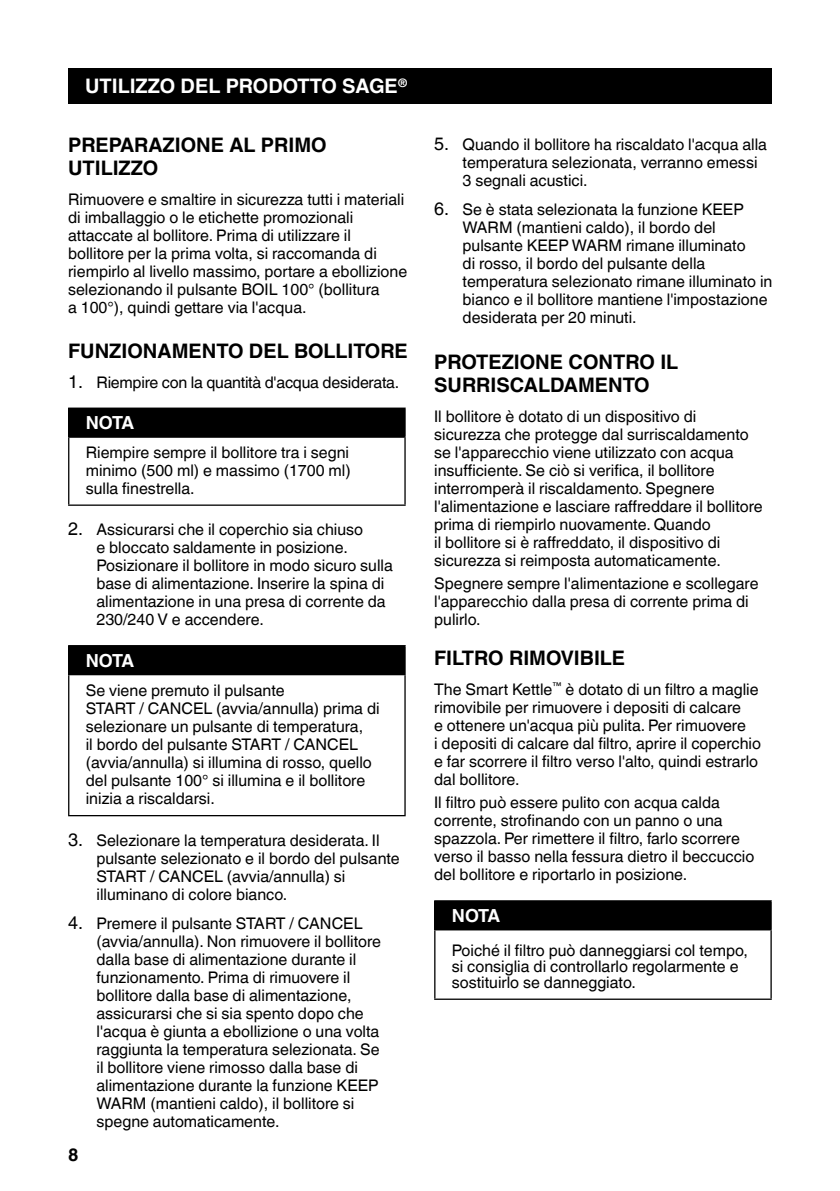
<style>
.page{position:relative;width:840px;height:1191px;background:#fff}
.page>*{position:absolute;margin:0;border:0;box-sizing:border-box;transform-origin:0 0}
.t1{font:700 20px/23px "Helvetica World";color:#000}
.t2{font:700 20px "Helvetica World";color:#fff}
.t3{font:700 18px "Helvetica World";letter-spacing:-.04em;color:#fff}
.t4{font:700 18px "Helvetica World";color:#000}
.t5{font:16px/18px "Helvetica World";color:#000}
.s1{font-size:18px}
</style>
<div class="page">
<div style="left:68px;top:68px;width:703px;height:36px;background:#000"></div>
<div style="left:69px;top:408px;width:336px;height:29px;background:#000"></div>
<svg style="left:68px;top:409px;width:1px;height:27px"></svg>
<hr style="left:68px;top:407px;width:337px;height:2px;background:#000">
<hr style="left:68px;top:438px;width:1px;height:66px;background:#000">
<hr style="left:404px;top:438px;width:1px;height:66px;background:#000">
<hr style="left:68px;top:504px;width:337px;height:2px;background:#000">
<hr style="left:68px;top:436px;width:337px;height:2px;background:#000">
<div style="left:69px;top:645px;width:336px;height:29px;background:#000"></div>
<svg style="left:68px;top:646px;width:1px;height:28px"></svg>
<hr style="left:68px;top:645px;width:337px;height:1px;background:#000">
<hr style="left:68px;top:675px;width:1px;height:140px;background:#000">
<hr style="left:404px;top:675px;width:1px;height:140px;background:#000">
<hr style="left:68px;top:815px;width:337px;height:1px;background:#000">
<hr style="left:68px;top:674px;width:337px;height:1px;background:#000">
<div style="left:434px;top:901px;width:336px;height:28px;background:#000"></div>
<svg style="left:770px;top:901px;width:1px;height:28px"></svg>
<hr style="left:434px;top:900px;width:337px;height:1px;background:#000">
<hr style="left:434px;top:930px;width:1px;height:68px;background:#000">
<hr style="left:770px;top:930px;width:1px;height:68px;background:#000">
<hr style="left:434px;top:998px;width:337px;height:2px;background:#000">
<hr style="left:434px;top:929px;width:337px;height:1px;background:#000">
<p class="t2" style="left:85px;top:75px;width:324px">UTILIZZO DEL PRODOTTO SAGE<sup>®</sup></p>
<p class="t1" style="left:68px;top:134px;width:260px">PREPARAZIONE AL PRIMO<br>UTILIZZO</p>
<p class="t5" style="left:68px;top:190px;width:340px">Rimuovere e smaltire in sicurezza tutti i materiali di imballaggio o le etichette promozionali attaccate al bollitore. Prima di utilizzare il bollitore per la prima volta, si raccomanda di riempirlo al livello massimo, portare a ebollizione selezionando il pulsante BOIL 100° (bollitura<br>a 100°), quindi gettare via l'acqua.</p>
<p class="t1" style="left:68px;top:340px;width:341px">FUNZIONAMENTO DEL BOLLITORE</p>
<p class="t5" style="left:68px;top:373px;width:332px"><span class="s1">1.</span> Riempire con la quantità d'acqua desiderata.</p>
<p class="t3" style="left:86px;top:412px;width:50px">NOTA</p>
<p class="t5" style="left:86px;top:443px;width:266px;text-align:justify">Riempire sempre il bollitore tra i segni minimo (500 ml) e massimo (1700 ml) sulla finestrella.</p>
<p class="t5" style="left:96px;top:520px;width:298px;text-indent:-28px"><span class="s1">2.</span> Assicurarsi che il coperchio sia chiuso<br>e bloccato saldamente in posizione.<br>Posizionare il bollitore in modo sicuro sulla base di alimentazione. Inserire la spina di alimentazione in una presa di corrente da 230/240 V e accendere.</p>
<p class="t3" style="left:86px;top:650px;width:50px">NOTA</p>
<p class="t5" style="left:86px;top:681px;width:295px">Se viene premuto il pulsante<br>START / CANCEL (avvia/annulla) prima di selezionare un pulsante di temperatura,<br>il bordo del pulsante START / CANCEL (avvia/annulla) si illumina di rosso, quello del pulsante 100° si illumina e il bollitore inizia a riscaldarsi.</p>
<p class="t5" style="left:96px;top:831px;width:305px;text-indent:-28px"><span class="s1">3.</span> Selezionare la temperatura desiderata. Il pulsante selezionato e il bordo del pulsante START / CANCEL (avvia/annulla) si illuminano di colore bianco.</p>
<p class="t5" style="left:96px;top:914px;width:286px;text-indent:-28px"><span class="s1">4.</span> Premere il pulsante START / CANCEL (avvia/annulla). Non rimuovere il bollitore dalla base di alimentazione durante il funzionamento. Prima di rimuovere il bollitore dalla base di alimentazione, assicurarsi che si sia spento dopo che l'acqua è giunta a ebollizione o una volta raggiunta la temperatura selezionata. Se il bollitore viene rimosso dalla base di alimentazione durante la funzione KEEP WARM (mantieni caldo), il bollitore si spegne automaticamente.</p>
<p class="t4" style="left:68px;top:1143px;width:12px">8</p>
<p class="t5" style="left:462px;top:135px;width:306px;text-indent:-28px"><span class="s1">5.</span> Quando il bollitore ha riscaldato l'acqua alla temperatura selezionata, verranno emessi<br>3 segnali acustici.</p>
<p class="t5" style="left:462px;top:201px;width:311px;text-indent:-28px"><span class="s1">6.</span> Se è stata selezionata la funzione KEEP WARM (mantieni caldo), il bordo del pulsante KEEP WARM rimane illuminato<br>di rosso, il bordo del pulsante della temperatura selezionato rimane illuminato in bianco e il bollitore mantiene l'impostazione desiderata per 20 minuti.</p>
<p class="t1" style="left:434px;top:351px;width:245px">PROTEZIONE CONTRO IL<br>SURRISCALDAMENTO</p>
<p class="t5" style="left:434px;top:407px;width:330px">Il bollitore è dotato di un dispositivo di sicurezza che protegge dal surriscaldamento se l'apparecchio viene utilizzato con acqua insufficiente. Se ciò si verifica, il bollitore interromperà il riscaldamento. Spegnere l'alimentazione e lasciare raffreddare il bollitore prima di riempirlo nuovamente. Quando<br>il bollitore si è raffreddato, il dispositivo di sicurezza si reimposta automaticamente.</p>
<p class="t5" style="left:434px;top:575px;width:326px">Spegnere sempre l'alimentazione e scollegare l'apparecchio dalla presa di corrente prima di pulirlo.</p>
<p class="t1" style="left:434px;top:647px;width:192px">FILTRO RIMOVIBILE</p>
<p class="t5" style="left:434px;top:680px;width:328px">The Smart Kettle<sup>™</sup> è dotato di un filtro a maglie rimovibile per rimuovere i depositi di calcare<br>e ottenere un'acqua più pulita. Per rimuovere<br>i depositi di calcare dal filtro, aprire il coperchio e far scorrere il filtro verso l'alto, quindi estrarlo dal bollitore.</p>
<p class="t5" style="left:434px;top:794px;width:321px">Il filtro può essere pulito con acqua calda corrente, strofinando con un panno o una spazzola. Per rimettere il filtro, farlo scorrere verso il basso nella fessura dietro il beccuccio del bollitore e riportarlo in posizione.</p>
<p class="t3" style="left:451px;top:905px;width:50px">NOTA</p>
<p class="t5" style="left:451px;top:942px;width:297px;line-height:16px">Poiché il filtro può danneggiarsi col tempo, si consiglia di controllarlo regolarmente e sostituirlo se danneggiato.</p>
</div>
